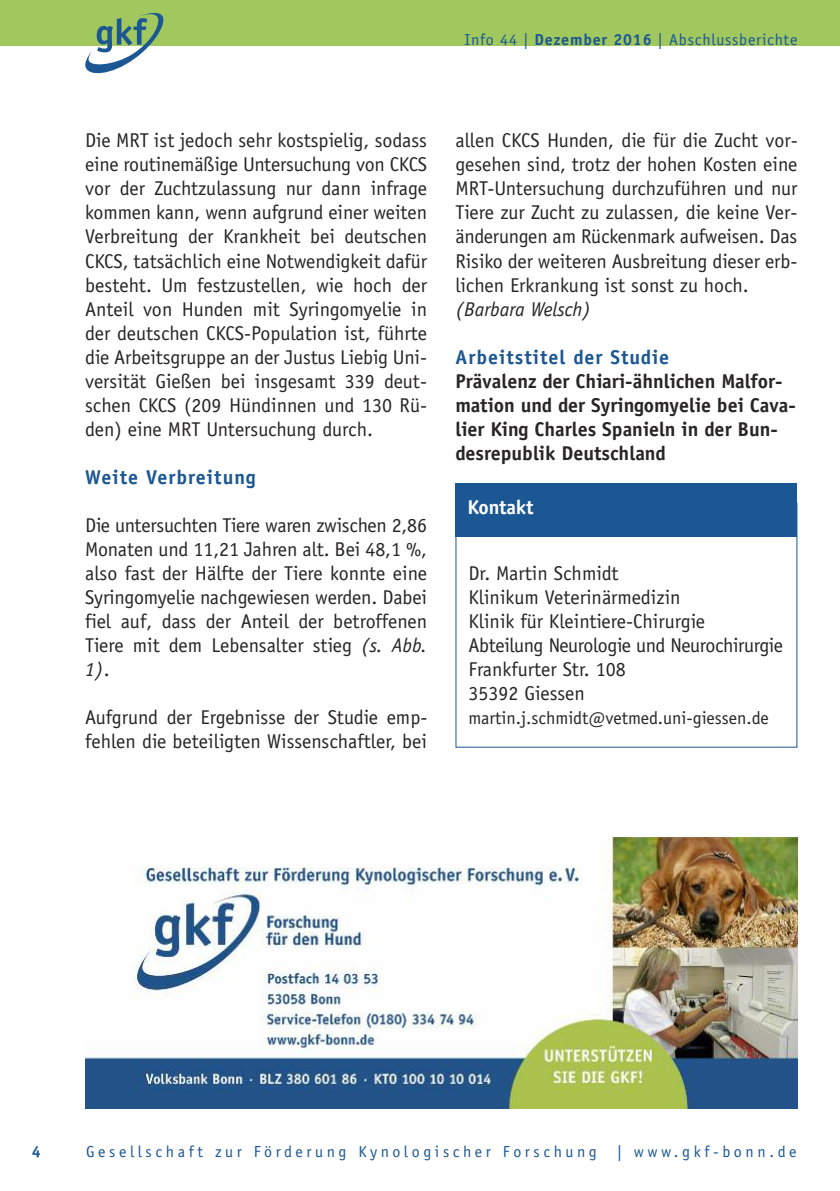
<style>
.page{position:relative;width:840px;height:1191px;background:#fff}
.page>*{position:absolute;margin:0;border:0;box-sizing:border-box;transform-origin:0 0}
.t1{font:20px/24px "Officina Sans";color:#272526;text-align:justify}
.t2{font:700 20px/24px "Officina Sans";color:#272526}
.t3{font:700 20px "Officina Sans";letter-spacing:.05em;color:#1b5793}
.t4{font:italic 20px "Officina Sans";color:#272526}
.t5{font:700 20px "Officina Sans";letter-spacing:-.005em;color:#fff}
.t6{font:18px "Officina Sans";color:#272526}
.t7{font:16px "Officina Sans";letter-spacing:.225em;color:#1b5793}
.t8{font:16px "Officina Sans";letter-spacing:.05em;color:#1b5793}
.t9{font:700 16px "Officina Sans";color:#1b5793}
.s1{font-weight:700}
.s2{font-style:italic}
</style>
<div class="page">
<div style="left:0;top:0;width:839px;height:45px;background:#a0c85f"></div>
<svg style="left:85px;top:13px;width:80px;height:60px"></svg>
<div style="left:455px;top:483px;width:342px;height:54px;background:#1b5793"></div>
<img style="left:85px;top:837px;width:712px;height:271px">
<p class="t8" style="left:464px;top:34px;width:334px">Info 44 | <span class="s1">Dezember 2016</span> | Abschlussberichte</p>
<p class="t1" style="left:85px;top:130px;width:343px">Die MRT ist jedoch sehr kostspielig, sodass eine routinemäßige Untersuchung von CKCS vor der Zuchtzulassung nur dann infrage kommen kann, wenn aufgrund einer weiten Verbreitung der Krankheit bei deutschen CKCS, tatsächlich eine Notwendigkeit dafür besteht. Um festzustellen, wie hoch der Anteil von Hunden mit Syringomyelie in der deutschen CKCS-Population ist, führte die Arbeitsgruppe an der Justus Liebig Uni&shy;versität Gießen bei insgesamt 339 deut&shy;schen CKCS (209 Hündinnen und 130 Rü&shy;den) eine MRT Untersuchung durch.</p>
<p class="t3" style="left:85px;top:469px;width:172px">Weite Verbreitung</p>
<p class="t1" style="left:85px;top:514px;width:343px">Die untersuchten Tiere waren zwischen 2,86<br>Monaten und 11,21 Jahren alt. Bei 48,1 %, also fast der Hälfte der Tiere konnte eine Syringomyelie nachgewiesen werden. Dabei fiel auf, dass der Anteil der betroffenen Tiere mit dem Lebensalter stieg <span class="s2">(s. Abb.<br>1)</span>.</p>
<p class="t1" style="left:85px;top:706px;width:343px">Aufgrund der Ergebnisse der Studie emp&shy;fehlen die beteiligten Wissenschaftler, bei</p>
<p class="t1" style="left:455px;top:130px;width:343px">allen CKCS Hunden, die für die Zucht vor&shy;gesehen sind, trotz der hohen Kosten eine MRT-Untersuchung durchzuführen und nur Tiere zur Zucht zu zulassen, die keine Ver&shy;änderungen am Rückenmark aufweisen. Das Risiko der weiteren Ausbreitung dieser erb&shy;lichen Erkrankung ist sonst zu hoch.</p>
<p class="t4" style="left:455px;top:301px;width:137px">(Barbara Welsch)</p>
<p class="t3" style="left:455px;top:349px;width:215px">Arbeitstitel der Studie</p>
<p class="t2" style="left:455px;top:370px;width:342px">Prävalenz der Chiari-ähnlichen Malfor&shy;mation und der Syringomyelie bei Cava&shy;lier King Charles Spanieln in der Bun&shy;desrepublik Deutschland</p>
<p class="t5" style="left:467px;top:499px;width:68px">Kontakt</p>
<p class="t1" style="left:468px;top:562px;width:316px;text-align:left">Dr. Martin Schmidt<br>Klinikum Veterinärmedizin<br>Klinik für Kleintiere-Chirurgie<br>Abteilung Neurologie und Neurochirurgie<br>Frankfurter Str. 108<br>35392 Giessen</p>
<p class="t6" style="left:468px;top:710px;width:302px">martin.j.schmidt@vetmed.uni-giessen.de</p>
<p class="t9" style="left:32px;top:1145px;width:10px">4</p>
<p class="t7" style="left:86px;top:1145px;width:512px">Gesellschaft zur Förderung Kynologischer Forschung</p>
<p class="t7" style="left:616px;top:1145px;width:181px">| www.gkf-bonn.de</p>
</div>
